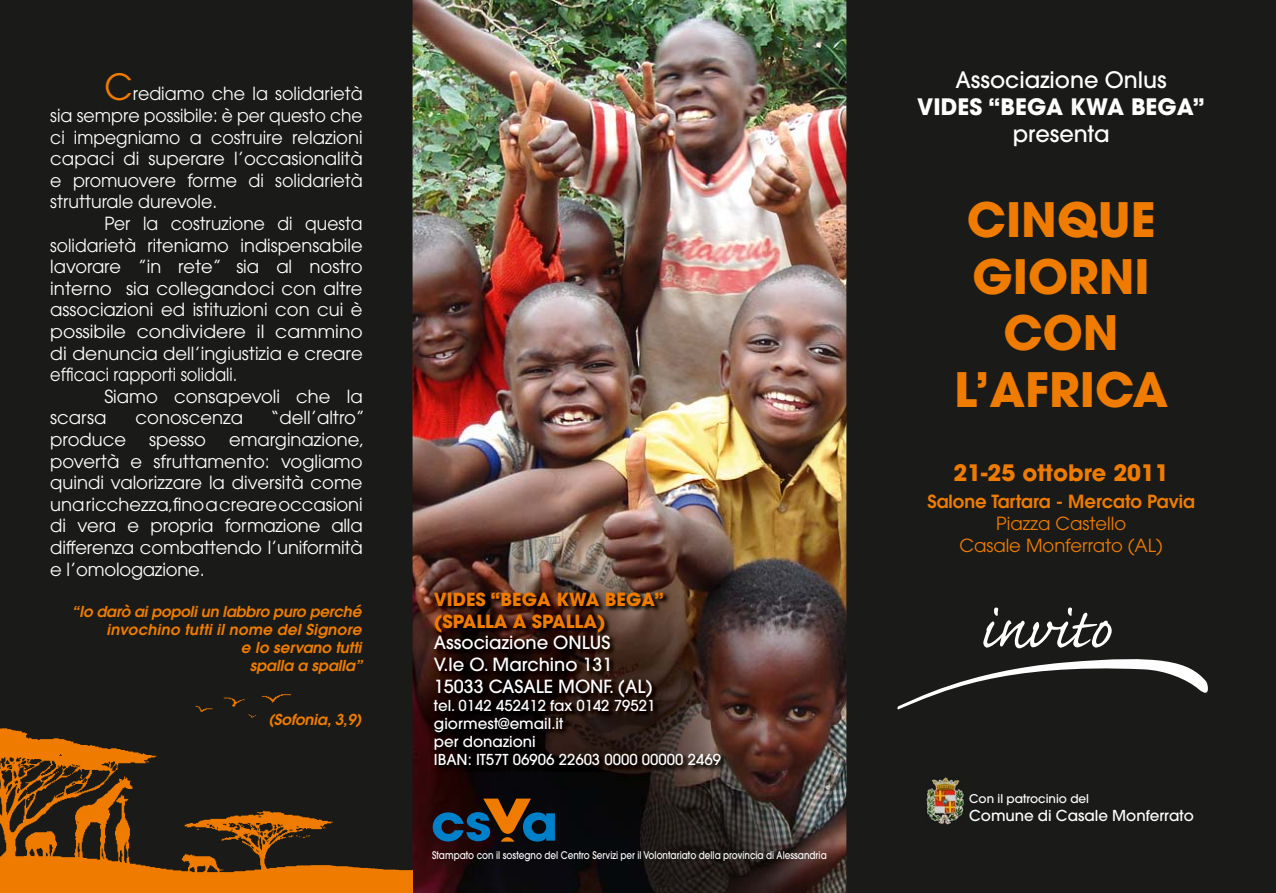
<style>
.page{position:relative;width:1276px;height:893px;background:#1a1a18}
.page>*{position:absolute;margin:0;border:0;box-sizing:border-box;transform-origin:0 0}
.t1{font:72px "Caflisch Script MM 406";letter-spacing:-.005em;color:#fff}
.t2{font:700 47.1px/56.6px "Avant Garde";color:#ef7c00;text-align:center}
.t3{font:500 22.5px "Avant Garde";color:#fff}
.t4{font:700 22.5px "Avant Garde";color:#fff}
.t5{font:700 22.5px "Avant Garde";color:#ef7c00}
.t6{font:18px/21.6px "Avant Garde";color:#fff;text-align:justify}
.t7{font:18px/21.6px "Avant Garde";color:#fff;text-align:justify;scale:.95 1}
.t8{font:500 18px/21.6px "Avant Garde";color:#fff}
.t9{font:18px/21.6px "Avant Garde";color:#ef7c00;text-align:center}
.t10{font:700 18px/21.6px "Avant Garde";color:#ef7c00}
.t11{font:600 18px "Avant Garde";color:#ef7c00}
.t12{font:500 15px/18px "Avant Garde";color:#fff}
.t13{font:italic 600 15px/18px "Avant Garde";color:#ef7c00;text-align:right}
.t14{font:500 12px "Avant Garde";color:#fff}
.t15{font:500 10.5px "Avant Garde";color:#fff;scale:.84 1}
.s1{font-size:36px;color:#ef7c00}
</style>
<div class="page">
<img style="left:412px;top:0;width:434px;height:893px">
<img style="left:432px;top:590px;width:295px;height:181px">
<img style="left:925px;top:777px;width:39px;height:48px">
<svg style="left:897px;top:659px;width:311px;height:51px"></svg>
<img style="left:0;top:694px;width:412px;height:199px">
<svg style="left:433px;top:799px;width:122px;height:43px;background:#313e41"></svg>
<p class="t6" style="left:50px;top:85px;width:314px;text-indent:54px"><span class="s1">C</span>rediamo che la solidarietà sia sempre possibile: è per questo che ci impegniamo a costruire relazioni capaci di superare l’occasionalità e promuovere forme di solidarietà strutturale durevole.</p>
<p class="t7" style="left:50px;top:214px;width:330px;text-indent:54px">Per la costruzione di questa solidarietà riteniamo indispensabile lavorare ”in rete” sia al nostro interno sia collegandoci con altre associazioni ed istituzioni con cui è possibile condividere il cammino di denuncia dell’ingiustizia e creare efficaci rapporti solidali.</p>
<p class="t6" style="left:50px;top:387px;width:314px;text-indent:54px">Siamo consapevoli che la scarsa</p>
<p class="t6" style="left:136px;top:409px;width:109px">conoscenza</p>
<p class="t6" style="left:270px;top:409px;width:96px">“dell’altro”</p>
<p class="t6" style="left:50px;top:430px;width:316px;text-indent:179px">emarginazione, povertà e sfruttamento: vogliamo quindi valorizzare la diversità come una ricchezza,fino a creare occasioni di vera e propria formazione alla differenza combattendo l’uniformità e l’omologazione.</p>
<p class="t13" style="left:72px;top:604px;width:292px">“Io darò ai popoli un labbro puro perché invochino tutti il nome del Signore<br>e lo servano tutti<br>spalla a spalla”</p>
<p class="t13" style="left:268px;top:712px;width:95px">(Sofonia, 3,9)</p>
<p class="t6" style="left:50px;top:430px;width:77px">produce</p>
<p class="t6" style="left:149px;top:430px;width:58px">spesso</p>
<p class="t10" style="left:434px;top:590px;width:232px">VIDES “BEGA KWA BEGA” (SPALLA A SPALLA)</p>
<p class="t8" style="left:434px;top:633px;width:220px">Associazione ONLUS<br>V.le O. Marchino 131<br>15033 CASALE MONF. (AL)</p>
<p class="t12" style="left:434px;top:697px;width:289px">tel. 0142 452412 fax 0142 79521 giormest@email.it<br>per donazioni<br>IBAN: IT57T 06906 22603 0000 00000 2469</p>
<p class="t15" style="left:432px;top:851px;width:471px">Stampato con il sostegno del Centro Servizi per il Volontariato della provincia di Alessandria</p>
<p class="t3" style="left:955px;top:71px;width:213px">Associazione Onlus</p>
<p class="t4" style="left:917px;top:98px;width:289px">VIDES “BEGA KWA BEGA”</p>
<p class="t3" style="left:1012px;top:125px;width:98px">presenta</p>
<h2 class="t2" style="left:954px;top:196px;width:215px">CINQUE<br>GIORNI<br>CON<br>L’AFRICA</h2>
<p class="t5" style="left:953px;top:465px;width:217px">21-25 ottobre 2011</p>
<p class="t11" style="left:927px;top:495px;width:269px">Salone Tartara - Mercato Pavia</p>
<p class="t9" style="left:959px;top:514px;width:205px">Piazza Castello<br>Casale Monferrato (AL)</p>
<h1 class="t1" style="left:979px;top:580px;width:133px">invito</h1>
<p class="t14" style="left:969px;top:794px;width:121px">Con il patrocinio del</p>
<p class="t12" style="left:969px;top:808px;width:226px">Comune di Casale Monferrato</p>
</div>
